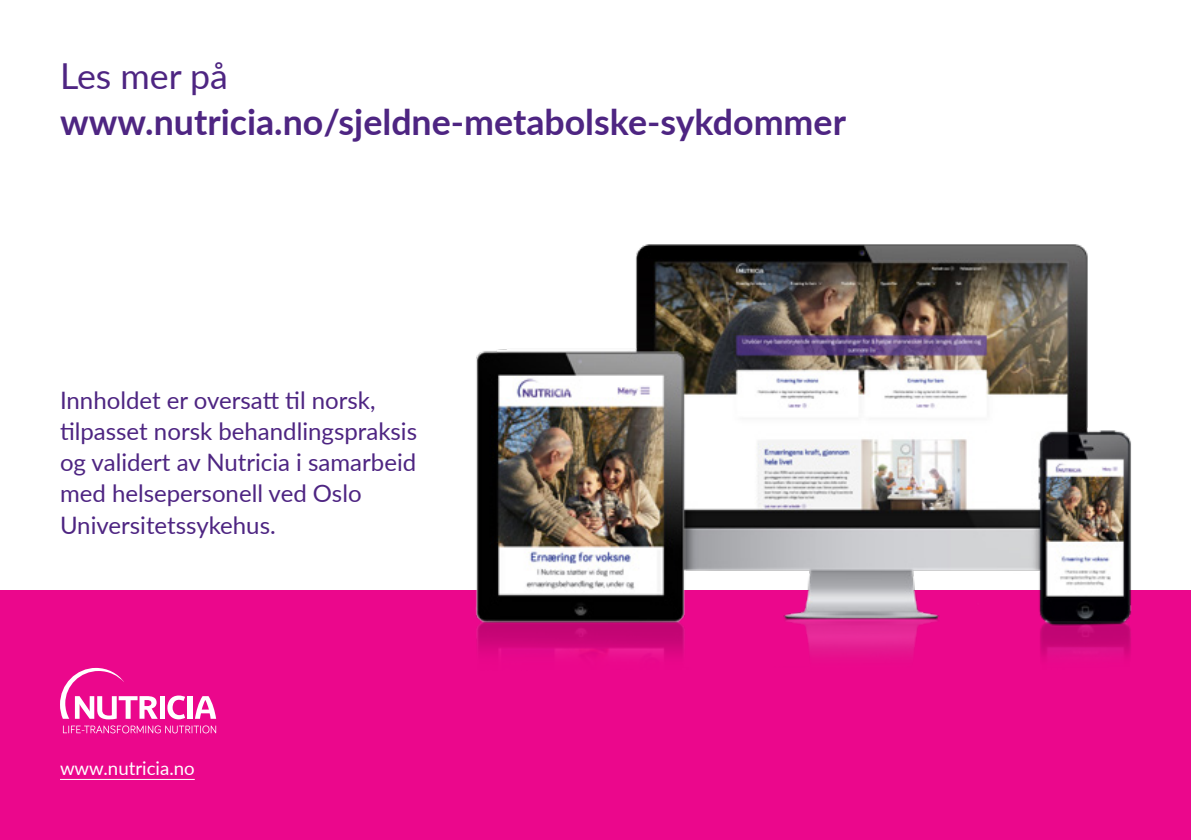
<style>
.page{position:relative;width:1191px;height:840px;background:#fff}
.page>*{position:absolute;margin:0;border:0;box-sizing:border-box;transform-origin:0 0}
.t1{font:700 35.8px "Lato";color:#4e2582}
.t2{font:35.8px "Lato";color:#4e2582}
.t3{font:24px/31.2px "Lato";color:#4e2582}
.Body{font:18.6px "Lato";color:#fff}
</style>
<div class="page">
<div style="left:0;top:590px;width:1191px;height:249px;background:#eb078c"></div>
<hr style="left:60px;top:778px;width:135px;height:1px;background:#fff">
<svg style="left:63px;top:725px;width:153px;height:8px"></svg>
<div style="left:187px;top:695px;width:5px;height:23px;background:#fff"></div>
<svg style="left:195px;top:696px;width:21px;height:22px"></svg>
<svg style="left:167px;top:695px;width:18px;height:24px"></svg>
<div style="left:160px;top:695px;width:5px;height:23px;background:#fff"></div>
<svg style="left:60px;top:667px;width:98px;height:52px"></svg>
<img style="left:475px;top:244px;width:657px;height:414px">
<p class="t2" style="left:60px;top:50px;width:169px">Les mer på</p>
<p class="t1" style="left:60px;top:96px;width:787px">www.nutricia.no/sjeldne-metabolske-sykdommer</p>
<p class="t3" style="left:60px;top:383px;width:358px">Innholdet er oversatt til norsk, tilpasset norsk behandlingspraksis og validert av Nutricia i samarbeid med helsepersonell ved Oslo<br>Universitetssykehus.</p>
<p class="Body" style="left:60px;top:754px;width:136px">www.nutricia.no</p>
</div>
